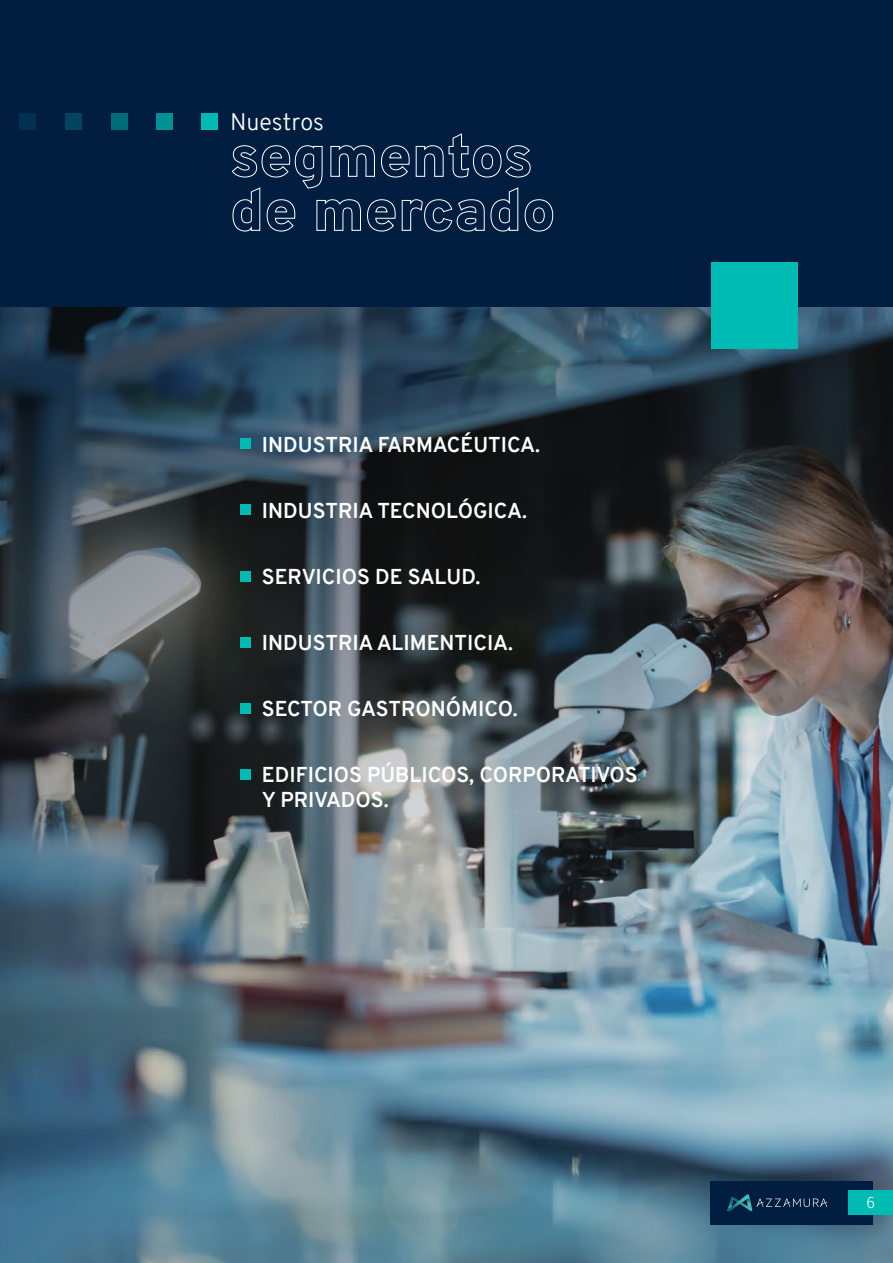
<style>
.page{position:relative;width:893px;height:1263px;background:#fff}
.page>*{position:absolute;margin:0;border:0;box-sizing:border-box;transform-origin:0 0}
.t1{font:300 23.4px "Overpass";color:#fff}
.t2{font:700 21px/25.5px "Overpass";color:#fff}
.t3{font:300 17.55px "Tajawal";color:#fff}
</style>
<div class="page">
<img style="left:0;top:306px;width:893px;height:957px">
<div style="left:0;top:0;width:893px;height:306px;background:#011e41"></div>
<div style="left:711px;top:263px;width:86px;height:86px;background:#00bbb4"></div>
<div style="left:241px;top:439px;width:10px;height:10px;background:#00bbb4"></div>
<div style="left:241px;top:505px;width:10px;height:10px;background:#00bbb4"></div>
<div style="left:241px;top:571px;width:10px;height:10px;background:#00bbb4"></div>
<div style="left:241px;top:637px;width:10px;height:10px;background:#00bbb4"></div>
<div style="left:241px;top:703px;width:10px;height:10px;background:#00bbb4"></div>
<div style="left:241px;top:769px;width:10px;height:10px;background:#00bbb4"></div>
<div style="left:710px;top:1181px;width:162px;height:43px;background:#011e41"></div>
<svg style="left:727px;top:1194px;width:100px;height:17px"></svg>
<div style="left:849px;top:1190px;width:44px;height:25px;background:#00bbb4"></div>
<svg style="left:231px;top:133px;width:322px;height:99px"></svg>
<div style="left:201px;top:113px;width:17px;height:17px;background:#00bbb4"></div>
<div style="left:156px;top:113px;width:17px;height:17px;background:#009195"></div>
<div style="left:111px;top:113px;width:16px;height:17px;background:#006c7a"></div>
<div style="left:65px;top:113px;width:17px;height:17px;background:#00445d"></div>
<div style="left:20px;top:113px;width:16px;height:17px;background:#00324f"></div>
<p class="t1" style="left:230px;top:105px;width:95px">Nuestros</p>
<p class="t2" style="left:262px;top:432px;width:280px">INDUSTRIA FARMACÉUTICA.</p>
<p class="t2" style="left:262px;top:498px;width:266px">INDUSTRIA TECNOLÓGICA.</p>
<p class="t2" style="left:262px;top:564px;width:220px">SERVICIOS DE SALUD.</p>
<p class="t2" style="left:262px;top:630px;width:252px">INDUSTRIA ALIMENTICIA.</p>
<p class="t2" style="left:262px;top:696px;width:257px">SECTOR GASTRONÓMICO.</p>
<p class="t2" style="left:262px;top:762px;width:377px">EDIFICIOS PÚBLICOS, CORPORATIVOS<br>Y PRIVADOS.</p>
<p class="t3" style="left:866px;top:1191px;width:11px">6</p>
</div>
